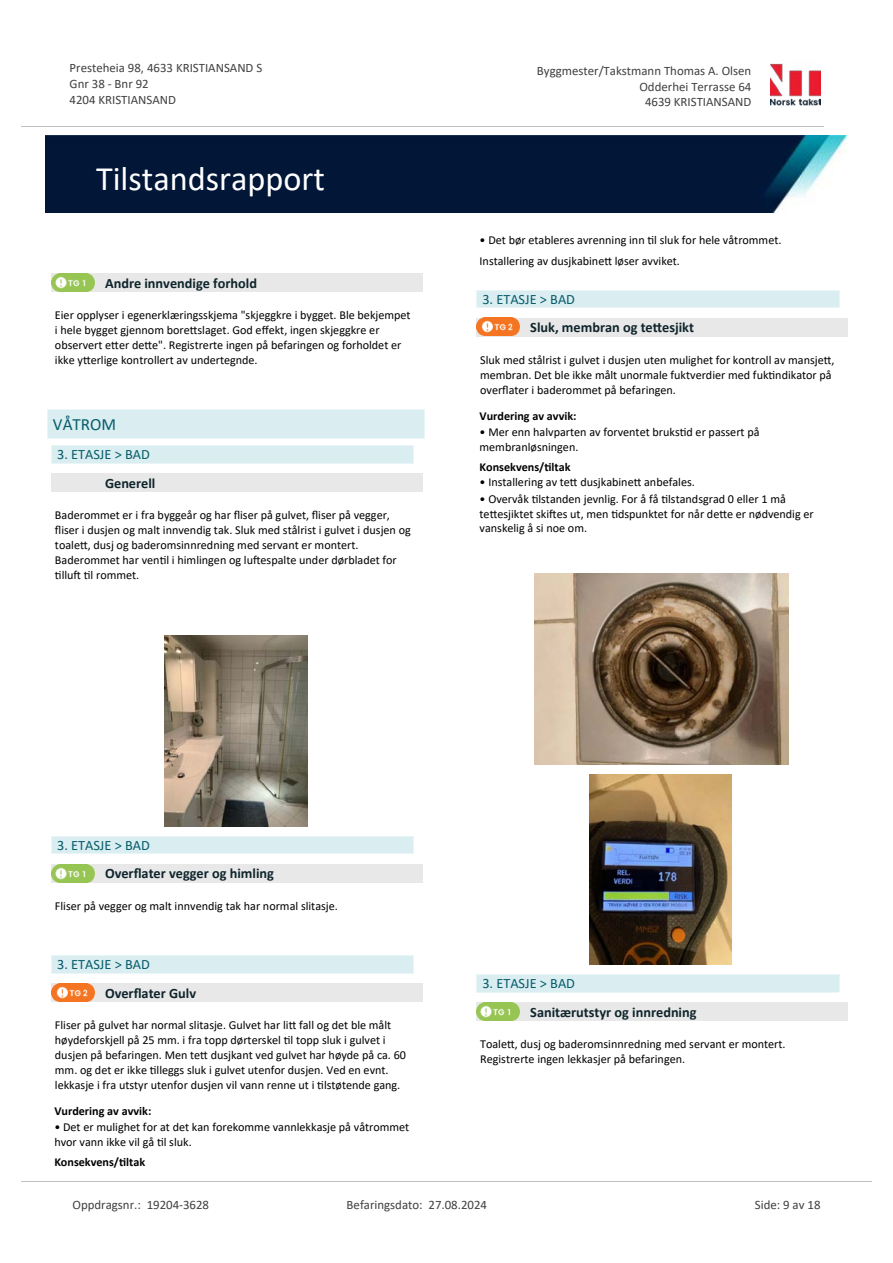
<style>
.page{position:relative;width:893px;height:1263px;background:#fff}
.page>*{position:absolute;margin:0;border:0;box-sizing:border-box;transform-origin:0 0}
.t1{font:34.35px "Calibri";color:#fff}
.t2{font:17.1px "Calibri";color:#065c69}
.t3{font:700 14.25px "Calibri";color:#0f252c}
.t4{font:14.25px "Calibri";color:#065c69}
.t5{font:12.9px/15.8px "Calibri";color:#404040}
.t6{font:12.15px/14.9px "Calibri";color:#000}
.t7{font:700 12.15px "Calibri";color:#000}
</style>
<div class="page">
<div style="left:51px;top:274px;width:372px;height:18px;background:#e8e8e8"></div>
<img style="left:51px;top:274px;width:43px;height:18px">
<div style="left:47px;top:410px;width:377px;height:28px;background:#daeef2"></div>
<svg style="left:47px;top:411px;width:1px;height:27px"></svg>
<svg style="left:424px;top:410px;width:1px;height:29px"></svg>
<hr style="left:47px;top:410px;width:377px;height:1px;background:#eaf5f7">
<hr style="left:47px;top:438px;width:377px;height:1px;background:#eaf5f7">
<div style="left:51px;top:473px;width:372px;height:19px;background:#e8e8e8"></div>
<div style="left:51px;top:446px;width:363px;height:17px;background:#daeef2"></div>
<svg style="left:51px;top:446px;width:1px;height:17px"></svg>
<hr style="left:51px;top:445px;width:363px;height:1px;background:#eaf5f7">
<hr style="left:51px;top:463px;width:363px;height:1px;background:#eaf5f7">
<img style="left:165px;top:636px;width:142px;height:190px">
<div style="left:51px;top:864px;width:372px;height:19px;background:#e8e8e8"></div>
<svg style="left:56px;top:869px;width:39px;height:14px"></svg>
<img style="left:51px;top:864px;width:43px;height:18px">
<div style="left:51px;top:836px;width:363px;height:18px;background:#daeef2"></div>
<svg style="left:51px;top:837px;width:1px;height:17px"></svg>
<hr style="left:51px;top:836px;width:363px;height:1px;background:#eaf5f7">
<hr style="left:51px;top:854px;width:363px;height:1px;background:#eaf5f7">
<div style="left:51px;top:983px;width:372px;height:19px;background:#e8e8e8"></div>
<svg style="left:56px;top:988px;width:39px;height:14px"></svg>
<img style="left:51px;top:983px;width:43px;height:18px">
<div style="left:51px;top:956px;width:363px;height:17px;background:#daeef2"></div>
<svg style="left:51px;top:957px;width:1px;height:16px"></svg>
<hr style="left:51px;top:956px;width:363px;height:1px;background:#eaf5f7">
<hr style="left:51px;top:973px;width:363px;height:1px;background:#eaf5f7">
<div style="left:477px;top:318px;width:371px;height:19px;background:#e8e8e8"></div>
<img style="left:477px;top:318px;width:42px;height:18px">
<div style="left:477px;top:290px;width:362px;height:18px;background:#daeef2"></div>
<svg style="left:839px;top:290px;width:1px;height:18px"></svg>
<hr style="left:477px;top:290px;width:362px;height:1px;background:#eaf5f7">
<hr style="left:477px;top:308px;width:362px;height:1px;background:#eaf5f7">
<img style="left:534px;top:574px;width:254px;height:190px">
<img style="left:589px;top:774px;width:143px;height:191px">
<div style="left:477px;top:1002px;width:371px;height:19px;background:#e8e8e8"></div>
<svg style="left:481px;top:1007px;width:39px;height:14px"></svg>
<img style="left:477px;top:1002px;width:42px;height:18px">
<div style="left:477px;top:975px;width:362px;height:17px;background:#daeef2"></div>
<svg style="left:839px;top:974px;width:1px;height:18px"></svg>
<hr style="left:477px;top:974px;width:362px;height:1px;background:#eaf5f7">
<hr style="left:477px;top:992px;width:362px;height:1px;background:#eaf5f7">
<img style="left:770px;top:63px;width:51px;height:43px">
<hr style="left:21px;top:127px;width:802px;height:1px;background:#c0c0c0">
<img style="left:46px;top:135px;width:800px;height:78px">
<hr style="left:21px;top:1181px;width:851px;height:1px;background:#c0c0c0">
<p class="t5" style="left:70px;top:60px;width:194px">Presteheia 98, 4633 KRISTIANSAND S<br>Gnr 38 - Bnr 92<br>4204 KRISTIANSAND</p>
<p class="t5" style="left:537px;top:63px;width:216px">Byggmester/Takstmann Thomas A. Olsen</p>
<p class="t5" style="left:639px;top:78px;width:113px">Odderhei Terrasse 64</p>
<p class="t5" style="left:645px;top:94px;width:108px">4639 KRISTIANSAND</p>
<h1 class="t1" style="left:96px;top:155px;width:230px">Tilstandsrapport</h1>
<p class="t3" style="left:105px;top:273px;width:153px">Andre innvendige forhold</p>
<p class="t6" style="left:55px;top:308px;width:357px">Eier opplyser i egenerklæringsskjema "skjeggkre i bygget. Ble bekjempet i hele bygget gjennom bore琀琀slaget. God e昀昀ekt, ingen skjeggkre er observert e琀琀er de琀琀e". Registrerte ingen på befaringen og forholdet er ikke y琀琀erlige kontrollert av undertegnde.</p>
<h2 class="t2" style="left:53px;top:412px;width:65px">VÅTROM</h2>
<p class="t4" style="left:57px;top:445px;width:94px">3. ETASJE &gt; BAD</p>
<p class="t3" style="left:105px;top:473px;width:52px">Generell</p>
<p class="t6" style="left:55px;top:507px;width:357px">Baderommet er i fra byggeår og har 昀氀iser på gulvet, 昀氀iser på vegger,<br>昀氀iser i dusjen og malt innvendig tak. Sluk med stålrist i gulvet i dusjen og toale琀琀, dusj og baderomsinnredning med servant er montert.<br>Baderommet har ven琀椀l i himlingen og lu昀琀espalte under dørbladet for<br>琀椀llu昀琀 琀椀l rommet.</p>
<p class="t6" style="left:480px;top:229px;width:303px;line-height:21.5px">• Det bør etableres avrenning inn 琀椀l sluk for hele våtrommet.<br>Installering av dusjkabine琀琀 løser avviket.</p>
<p class="t4" style="left:482px;top:289px;width:94px">3. ETASJE &gt; BAD</p>
<p class="t3" style="left:530px;top:317px;width:165px">Sluk, membran og te琀琀esjikt</p>
<p class="t6" style="left:480px;top:352px;width:356px">Sluk med stålrist i gulvet i dusjen uten mulighet for kontroll av mansje琀琀, membran. Det ble ikke målt unormale fuktverdier med fuk琀椀ndikator på over昀氀ater i baderommet på befaringen.</p>
<p class="t7" style="left:480px;top:408px;width:98px">Vurdering av avvik:</p>
<p class="t6" style="left:480px;top:424px;width:281px">• Mer enn halvparten av forventet bruks琀椀d er passert på membranløsningen.</p>
<p class="t7" style="left:480px;top:458px;width:92px">Konsekvens/琀椀ltak</p>
<p class="t6" style="left:480px;top:475px;width:217px">• Installering av te琀琀 dusjkabine琀琀 anbefales.</p>
<p class="t6" style="left:480px;top:491px;width:336px">• Overvåk 琀椀lstanden jevnlig. For å få 琀椀lstandsgrad 0 eller 1 må<br>te琀琀esjiktet ski昀琀es ut, men 琀椀dspunktet for når de琀琀e er nødvendig er vanskelig å si noe om.</p>
<p class="t4" style="left:57px;top:835px;width:94px">3. ETASJE &gt; BAD</p>
<p class="t3" style="left:105px;top:863px;width:170px">Over昀氀ater vegger og himling</p>
<p class="t6" style="left:55px;top:898px;width:284px">Fliser på vegger og malt innvendig tak har normal slitasje.</p>
<p class="t4" style="left:57px;top:955px;width:94px">3. ETASJE &gt; BAD</p>
<p class="t3" style="left:105px;top:983px;width:93px">Over昀氀ater Gulv</p>
<p class="t6" style="left:55px;top:1017px;width:353px">Fliser på gulvet har normal slitasje. Gulvet har li琀琀 fall og det ble målt høydeforskjell på 25 mm. i fra topp dørterskel 琀椀l topp sluk i gulvet i dusjen på befaringen. Men te琀琀 dusjkant ved gulvet har høyde på ca. 60 mm. og det er ikke 琀椀lleggs sluk i gulvet utenfor dusjen. Ved en evnt. lekkasje i fra utstyr utenfor dusjen vil vann renne ut i 琀椀lstøtende gang.</p>
<p class="t7" style="left:54px;top:1103px;width:98px">Vurdering av avvik:</p>
<p class="t6" style="left:54px;top:1119px;width:356px">• Det er mulighet for at det kan forekomme vannlekkasje på våtrommet hvor vann ikke vil gå 琀椀l sluk.</p>
<p class="t7" style="left:54px;top:1153px;width:92px">Konsekvens/琀椀ltak</p>
<p class="t4" style="left:482px;top:974px;width:94px">3. ETASJE &gt; BAD</p>
<p class="t3" style="left:530px;top:1002px;width:168px">Sanitærutstyr og innredning</p>
<p class="t6" style="left:480px;top:1036px;width:307px">Toale琀琀, dusj og baderomsinnredning med servant er montert.<br>Registrerte ingen lekkasjer på befaringen.</p>
<p class="t5" style="left:72px;top:1197px;width:138px">Oppdragsnr.: 19204-3628</p>
<p class="t5" style="left:347px;top:1197px;width:142px">Befaringsdato: 27.08.2024</p>
<p class="t5" style="left:755px;top:1197px;width:67px">Side: 9 av 18</p>
</div>
